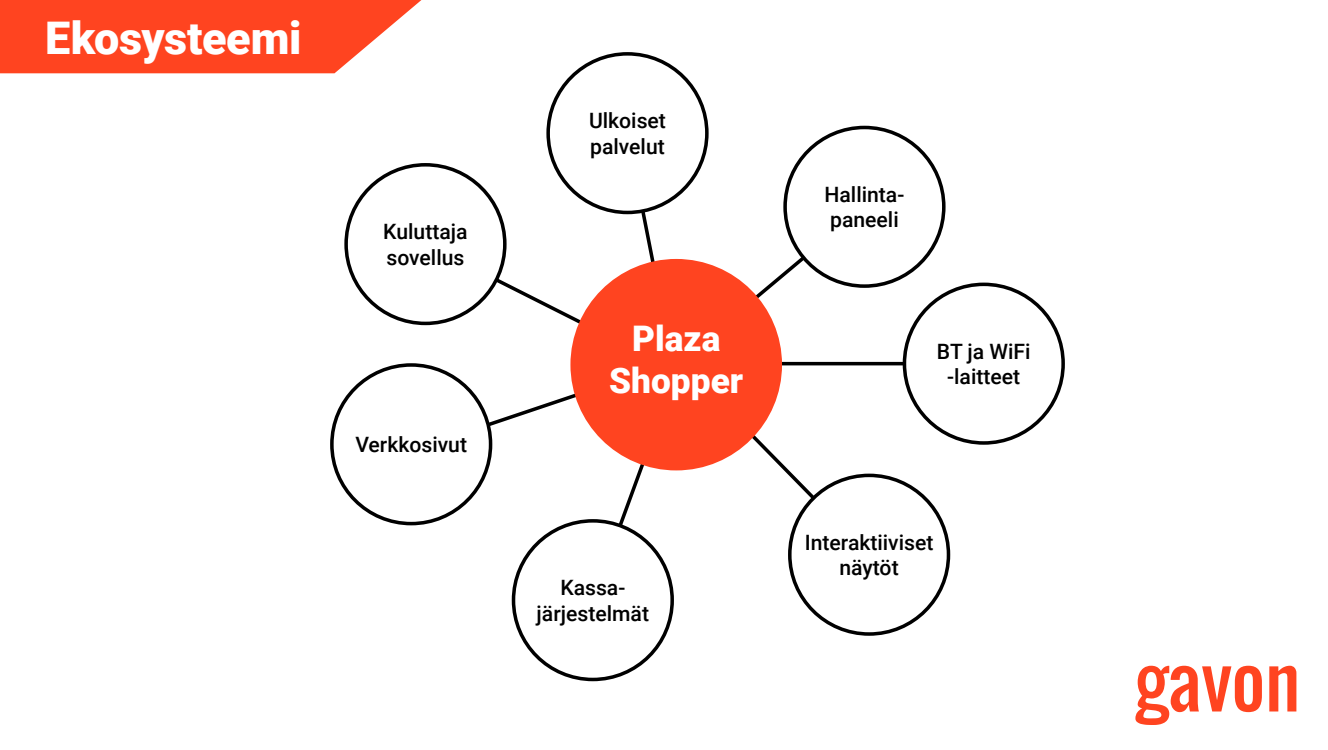
<style>
.page{position:relative;width:1328px;height:750px;background:#fff}
.page>*{position:absolute;margin:0;border:0;box-sizing:border-box;transform-origin:0 0}
.t1{font:900 45px "Roboto";letter-spacing:-.01em;color:#fff}
.t2{font:900 35.25px "Roboto";color:#fff}
.t3{font:500 21.12px "Roboto";color:#000}
</style>
<div class="page">
<svg style="left:1135px;top:666px;width:126px;height:59px"></svg>
<svg style="left:1269px;top:666px;width:27px;height:45px"></svg>
<hr style="left:677px;top:362px;width:306px;height:3px;background:#000">
<svg style="left:407px;top:129px;width:467px;height:476px"></svg>
<div style="left:548px;top:54px;width:159px;height:158px;background:#fff;border-radius:50%"></div>
<div style="left:546px;top:52px;width:162px;height:162px;border:4px solid #000;border-radius:50%"></div>
<div style="left:785px;top:127px;width:158px;height:159px;background:#fff;border-radius:50%"></div>
<div style="left:783px;top:126px;width:162px;height:162px;border:4px solid #000;border-radius:50%"></div>
<div style="left:904px;top:284px;width:159px;height:159px;background:#fff;border-radius:50%"></div>
<div style="left:902px;top:283px;width:163px;height:162px;border:4px solid #000;border-radius:50%"></div>
<div style="left:790px;top:475px;width:158px;height:159px;background:#fff;border-radius:50%"></div>
<div style="left:788px;top:474px;width:162px;height:162px;border:4px solid #000;border-radius:50%"></div>
<div style="left:346px;top:165px;width:159px;height:158px;background:#fff;border-radius:50%"></div>
<div style="left:344px;top:163px;width:162px;height:162px;border:4px solid #000;border-radius:50%"></div>
<div style="left:332px;top:365px;width:158px;height:159px;background:#fff;border-radius:50%"></div>
<div style="left:330px;top:363px;width:162px;height:162px;border:4px solid #000;border-radius:50%"></div>
<div style="left:513px;top:521px;width:159px;height:158px;background:#fff;border-radius:50%"></div>
<div style="left:512px;top:519px;width:162px;height:162px;border:4px solid #000;border-radius:50%"></div>
<div style="left:570px;top:259px;width:212px;height:211px;background:#ff4420;border-radius:50%"></div>
<svg style="left:0;top:0;width:421px;height:73px;background:#ff5736"></svg>
<p class="t1" style="left:45px;top:6px;width:258px">Ekosysteemi</p>
<p class="t3" style="left:383px;top:217px;width:86px">Kuluttaja</p>
<p class="t3" style="left:386px;top:242px;width:79px">sovellus</p>
<p class="t3" style="left:355px;top:430px;width:113px">Verkkosivut</p>
<p class="t3" style="left:589px;top:106px;width:78px">Ulkoiset</p>
<p class="t3" style="left:590px;top:131px;width:76px">palvelut</p>
<p class="t2" style="left:632px;top:314px;width:90px">Plaza</p>
<p class="t2" style="left:609px;top:356px;width:135px">Shopper</p>
<p class="t3" style="left:560px;top:573px;width:66px">Kassa-</p>
<p class="t3" style="left:536px;top:598px;width:114px">järjestelmät</p>
<p class="t3" style="left:824px;top:180px;width:81px">Hallinta-</p>
<p class="t3" style="left:830px;top:205px;width:70px">paneeli</p>
<p class="t3" style="left:937px;top:337px;width:95px">BT ja WiFi</p>
<p class="t3" style="left:947px;top:362px;width:74px">-laitteet</p>
<p class="t3" style="left:804px;top:528px;width:130px">Interaktiiviset</p>
<p class="t3" style="left:839px;top:553px;width:61px">näytöt</p>
</div>
